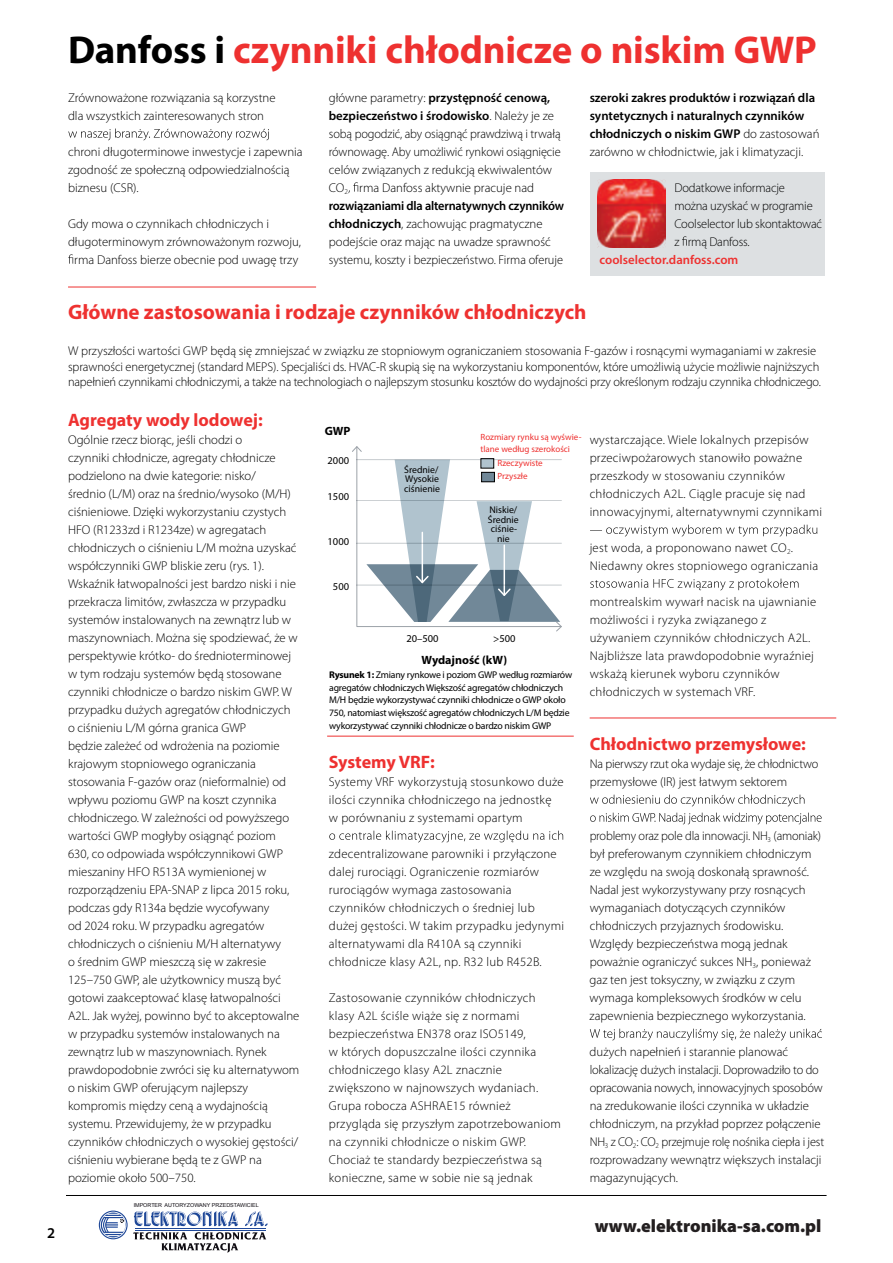
<style>
.page{position:relative;width:893px;height:1263px;background:#fff}
.page>*{position:absolute;margin:0;border:0;box-sizing:border-box;transform-origin:0 0}
.t1{font:700 39px "Myriad Pro";letter-spacing:-.005em;color:#ee3130}
.t2{font:700 21px "Myriad Pro";color:#ee3130}
.t3{font:700 18px "Myriad Pro";color:#ee3130}
.t4{font:900 18px "Myriad Pro";color:#231f20}
.t5{font:600 15px "Myriad Pro";color:#000}
.t6{font:300 12.75px/18px "Myriad Pro";color:#000}
.t7{font:300 12.75px/18px "Myriad Pro";letter-spacing:.02em;color:#000}
.t8{font:600 12.75px/18px "Myriad Pro";color:#000}
.t9{font:600 12.75px "Myriad Pro";color:#ee3130}
.t10{font:700 12px "Myriad Pro";color:#000}
.t11{font:10.5px "Myriad Pro";color:#000}
.t12{font:9.75px/12.8px "Myriad Pro";letter-spacing:-.02em;color:#000}
.t13{font:9.75px/9.8px "Myriad Pro";color:#000;text-align:center}
.t14{font:9px/12px "Myriad Pro";color:#ee3130}
.t15{font:5.4px "Arial";color:#0f0c12}
.s1{color:#000}
.s2{font-weight:600}
.s3{font-weight:300}
.s4{font-weight:700}
</style>
<div class="page">
<div style="left:590px;top:173px;width:235px;height:103px;background:#dde0e2"></div>
<svg style="left:68px;top:129px;width:201px;height:11px"></svg>
<svg style="left:68px;top:254px;width:5px;height:10px"></svg>
<svg style="left:348px;top:182px;width:10px;height:11px"></svg>
<img style="left:597px;top:180px;width:68px;height:68px">
<svg style="left:329px;top:831px;width:234px;height:11px"></svg>
<svg style="left:590px;top:525px;width:227px;height:11px"></svg>
<svg style="left:590px;top:579px;width:208px;height:11px"></svg>
<svg style="left:590px;top:795px;width:214px;height:11px"></svg>
<svg style="left:590px;top:813px;width:232px;height:11px"></svg>
<svg style="left:590px;top:1029px;width:232px;height:11px"></svg>
<hr style="left:68px;top:287px;width:248px;height:1px;background:#ee3130">
<hr style="left:327px;top:736px;width:247px;height:1px;background:#ee3130">
<hr style="left:590px;top:718px;width:246px;height:1px;background:#ee3130">
<svg style="left:682px;top:236px;width:5px;height:10px"></svg>
<svg style="left:352px;top:446px;width:210px;height:185px"></svg>
<hr style="left:356px;top:459px;width:205px;height:1px;background:#c6cbce">
<hr style="left:356px;top:500px;width:205px;height:1px;background:#c6cbce">
<hr style="left:356px;top:543px;width:205px;height:1px;background:#c6cbce">
<hr style="left:356px;top:585px;width:205px;height:1px;background:#c6cbce">
<div style="left:481px;top:459px;width:13px;height:9px;background:#b0c3ce"></div>
<div style="left:480px;top:458px;width:14px;height:10px;border:1px solid #000"></div>
<div style="left:482px;top:472px;width:12px;height:10px;background:#718898"></div>
<div style="left:481px;top:472px;width:14px;height:10px;border:1px solid #000"></div>
<svg style="left:99px;top:1210px;width:169px;height:42px"></svg>
<hr style="left:135px;top:1228px;width:131px;height:1px;background:#1f4898">
<hr style="left:135px;top:1230px;width:131px;height:1px;background:#1f4898">
<h1 class="t1" style="left:68px;top:24px;width:750px"><span class="s1">Danfoss i</span> czynniki chłodnicze o niskim GWP</h1>
<p class="t6" style="left:329px;top:88px;width:237px">główne parametry: <span class="s2">przystępność cenową, bezpieczeństwo i środowisko</span>. Należy je ze sobą pogodzić, aby osiągnąć prawdziwą i trwałą równowagę. Aby umożliwić rynkowi osiągnięcie celów związanych z redukcją ekwiwalentów CO<sub>2</sub> rma Danfoss aktywnie pracuje nad <span class="s2">rozwiązaniami dla alternatywnych czynników chłodniczych</span>, zachowując pragmatyczne podejście oraz mając na uwadze sprawność systemu, koszty i bezpieczeństwo. Firma oferuje</p>
<p class="t8" style="left:590px;top:88px;width:231px">szeroki zakres produktów i rozwiązań dla syntetycznych i naturalnych czynników chłodniczych o niskim GWP <span class="s3">do zastosowań zarówno w chłodnictwie, jak i klimatyzacji.</span></p>
<p class="t6" style="left:68px;top:88px;width:209px">Zrównoważone rozwiązania są korzystne dla wszystkich zainteresowanych stron</p>
<p class="t6" style="left:68px;top:142px;width:236px">chroni długoterminowe inwestycje i zapewnia zgodność ze społeczną odpowiedzialnością biznesu (CSR).</p>
<p class="t6" style="left:68px;top:214px;width:203px">Gdy mowa o czynnikach chłodniczych i</p>
<p class="t6" style="left:68px;top:232px;width:234px">długoterminowym zrównoważonym rozwoju,</p>
<p class="t6" style="left:74px;top:250px;width:226px">rma Danfoss bierze obecnie pod uwagę trzy</p>
<p class="t6" style="left:674px;top:178px;width:149px">Dodatkowe informacje<br>można uzyskać w programie<br>Coolselector lub skontaktować z rmą Danfoss.</p>
<p class="t9" style="left:600px;top:251px;width:140px">coolselector.danfoss.com</p>
<p class="t5" style="left:47px;top:1223px;width:10px">2</p>
<h2 class="t2" style="left:68px;top:299px;width:520px">Główne zastosowania i rodzaje czynników chłodniczych</h2>
<p class="t6" style="left:68px;top:343px;width:754px;line-height:15.8px">W przyszłości wartości GWP będą się zmniejszać w związku ze stopniowym ograniczaniem stosowania F-gazów i rosnącymi wymaganiami w zakresie sprawności energetycznej (standard MEPS). Specjaliści ds. HVAC-R skupią się na wykorzystaniu komponentów, które umożliwią użycie możliwie najniższych napełnień czynnikami chłodniczymi, a także na technologiach o najlepszym stosunku kosztów do wydajności przy określonym rodzaju czynnika chłodniczego.</p>
<h3 class="t3" style="left:68px;top:408px;width:196px">Agregaty wody lodowej:</h3>
<p class="t6" style="left:68px;top:430px;width:233px">Ogólnie rzecz biorąc, jeśli chodzi o<br>czynniki chłodnicze, agregaty chłodnicze podzielono na dwie kategorie: nisko/<br>średnio (L/M) oraz na średnio/wysoko (M/H) ciśnieniowe. Dzięki wykorzystaniu czystych HFO (R1233zd i R1234ze) w agregatach chłodniczych o ciśnieniu L/M można uzyskać współczynniki GWP bliskie zeru (rys. 1).<br>Wskaźnik łatwopalności jest bardzo niski i nie przekracza limitów, zwłaszcza w przypadku systemów instalowanych na zewnątrz lub w maszynowniach. Można się spodziewać, że w perspektywie krótko- do średnioterminowej w tym rodzaju systemów będą stosowane czynniki chłodnicze o bardzo niskim GWP. W przypadku dużych agregatów chłodniczych o ciśnieniu L/M górna granica GWP<br>będzie zależeć od wdrożenia na poziomie krajowym stopniowego ograniczania stosowania F-gazów oraz (nieformalnie) od wpływu poziomu GWP na koszt czynnika chłodniczego. W zależności od powyższego wartości GWP mogłyby osiągnąć poziom 630, co odpowiada współczynnikowi GWP mieszaniny HFO R513A wymienionej w rozporządzeniu EPA-SNAP z lipca 2015 roku, podczas gdy R134a będzie wycofywany<br>od 2024 roku. W przypadku agregatów chłodniczych o ciśnieniu M/H alternatywy<br>o średnim GWP mieszczą się w zakresie 125–750 GWP, ale użytkownicy muszą być gotowi zaakceptować klasę łatwopalności A2L. Jak wyżej, powinno być to akceptowalne w przypadku systemów instalowanych na zewnątrz lub w maszynowniach. Rynek prawdopodobnie zwróci się ku alternatywom o niskim GWP oferującym najlepszy kompromis między ceną a wydajnością systemu. Przewidujemy, że w przypadku czynników chłodniczych o wysokiej gęstości/ ciśnieniu wybierane będą te z GWP na poziomie około 500–750.</p>
<p class="t15" style="left:134px;top:1201px;width:127px">IMPORTER AUTORYZOWANY PRZEDSTAWICIEL</p>
<p class="t10" style="left:325px;top:423px;width:27px">GWP</p>
<p class="t14" style="left:480px;top:430px;width:102px">Rozmiary rynku są wyświe&shy;tlane według szerokości</p>
<p class="t14" style="left:497px;top:456px;width:47px;line-height:13.5px">Rzeczywiste<br>Przyszłe</p>
<p class="t7" style="left:590px;top:430px;width:234px">wystarczające. Wiele lokalnych przepisów przeciwpożarowych stanowiło poważne przeszkody w stosowaniu czynników chłodniczych A2L. Ciągle pracuje się nad innowacyjnymi, alternatywnymi czynnikami</p>
<p class="t7" style="left:590px;top:538px;width:230px">jest woda, a proponowano nawet CO<sub>2</sub>.<br>Niedawny okres stopniowego ograniczania</p>
<p class="t7" style="left:590px;top:592px;width:228px">montrealskim wywarł nacisk na ujawnianie możliwości i ryzyka związanego z używaniem czynników chłodniczych A2L.<br>Najbliższe lata prawdopodobnie wyraźniej wskażą kierunek wyboru czynników chłodniczych w systemach VRF.</p>
<h3 class="t3" style="left:590px;top:732px;width:218px">Chłodnictwo przemysłowe:</h3>
<p class="t6" style="left:590px;top:754px;width:230px">Na pierwszy rzut oka wydaje się, że chłodnictwo przemysłowe (IR) jest łatwym sektorem</p>
<p class="t11" style="left:328px;top:454px;width:23px">2000</p>
<p class="t11" style="left:328px;top:490px;width:23px">1500</p>
<p class="t11" style="left:328px;top:535px;width:23px">1000</p>
<p class="t11" style="left:333px;top:580px;width:18px">500</p>
<p class="t13" style="left:404px;top:464px;width:37px;text-align:left">Średnie/<br>Wysokie ciśnienie</p>
<p class="t13" style="left:488px;top:504px;width:32px">Niskie/<br>Średnie ciśnie&shy;nie</p>
<p class="t11" style="left:406px;top:632px;width:34px">20–500</p>
<p class="t11" style="left:493px;top:632px;width:24px">&gt;500</p>
<p class="t10" style="left:421px;top:652px;width:87px">Wydajność (kW)</p>
<p class="t12" style="left:329px;top:668px;width:245px"><span class="s4">Rysunek 1:</span> Zmiany rynkowe i poziom GWP według rozmiarów agregatów chłodniczych Większość agregatów chłodniczych M/H będzie wykorzystywać czynniki chłodnicze o GWP około 750, natomiast większość agregatów chłodniczych L/M będzie wykorzystywać czynniki chłodnicze o bardzo niskim GWP</p>
<h3 class="t3" style="left:329px;top:750px;width:107px">Systemy VRF:</h3>
<p class="t7" style="left:329px;top:772px;width:236px">Systemy VRF wykorzystują stosunkowo duże ilości czynnika chłodniczego na jednostkę w porównaniu z systemami opartym</p>
<p class="t7" style="left:329px;top:844px;width:237px">zdecentralizowane parowniki i przyłączone dalej rurociągi. Ograniczenie rozmiarów rurociągów wymaga zastosowania czynników chłodniczych o średniej lub dużej gęstości. W takim przypadku jedynymi alternatywami dla R410A są czynniki chłodnicze klasy A2L, np. R32 lub R452B.</p>
<p class="t7" style="left:329px;top:988px;width:234px">Zastosowanie czynników chłodniczych klasy A2L ściśle wiąże się z normami bezpieczeństwa EN378 oraz ISO5149,<br>w których dopuszczalne ilości czynnika chłodniczego klasy A2L znacznie zwiększono w najnowszych wydaniach.<br>Grupa robocza ASHRAE15 również przygląda się przyszłym zapotrzebowaniom na czynniki chłodnicze o niskim GWP.<br>Chociaż te standardy bezpieczeństwa są konieczne, same w sobie nie są jednak</p>
<p class="t6" style="left:590px;top:826px;width:233px">problemy oraz pole dla innowacji. NH<sub>3</sub> (amoniak) był preferowanym czynnikiem chłodniczym ze względu na swoją doskonałą sprawność.<br>Nadal jest wykorzystywany przy rosnących wymaganiach dotyczących czynników chłodniczych przyjaznych środowisku.<br>Względy bezpieczeństwa mogą jednak poważnie ograniczyć sukces NH<sub>3</sub>, ponieważ gaz ten jest toksyczny, w związku z czym wymaga kompleksowych środków w celu zapewnienia bezpiecznego wykorzystania.</p>
<p class="t6" style="left:590px;top:1042px;width:236px">dużych napełnień i starannie planować lokalizację dużych instalacji. Doprowadziło to do opracowania nowych, innowacyjnych sposobów na zredukowanie ilości czynnika w układzie chłodniczym, na przykład poprzez połączenie NH<sub>3</sub> z CO<sub>2</sub>: CO<sub>2</sub> przejmuje rolę nośnika ciepła i jest rozprowadzany wewnątrz większych instalacji magazynujących.</p>
<h3 class="t4" style="left:595px;top:1216px;width:228px">www.elektronika-sa.com.pl</h3>
</div>
